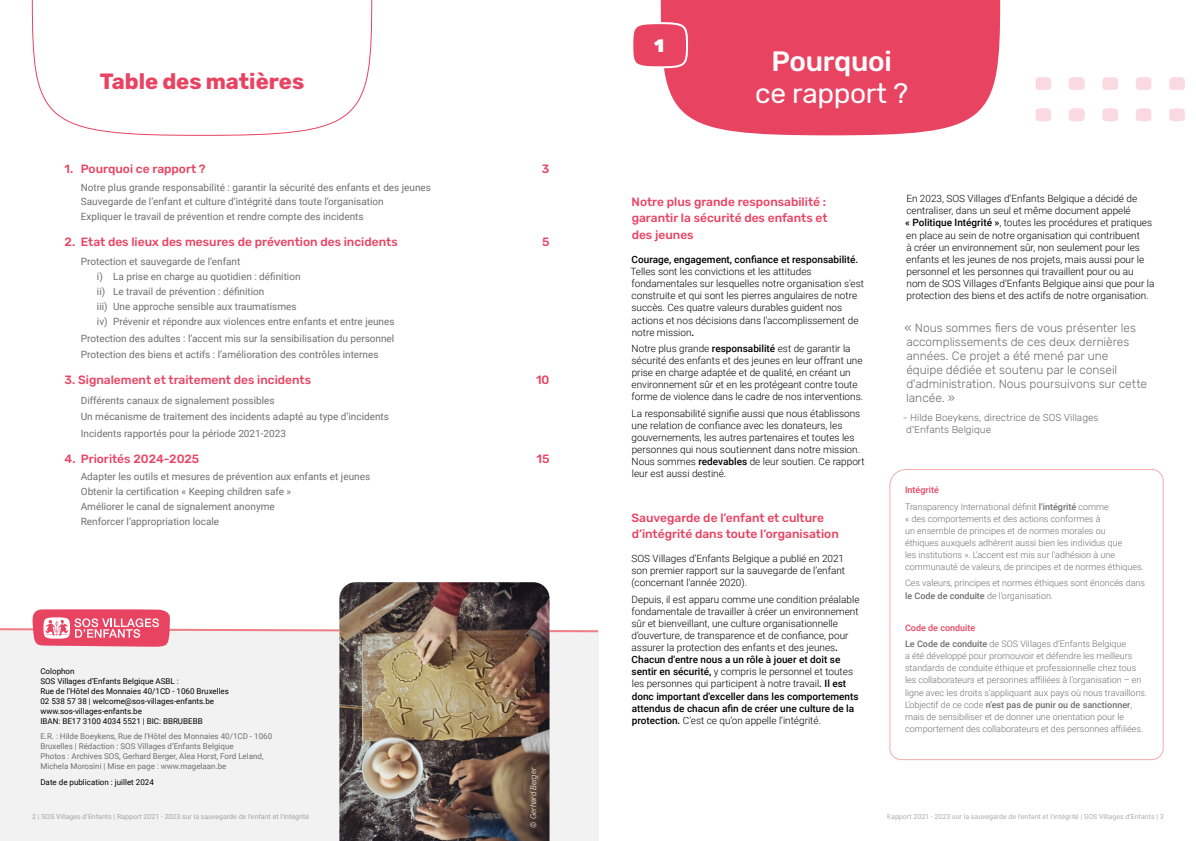
<style>
.page{position:relative;width:1196px;height:841px;background:#fff}
.page>*{position:absolute;margin:0;border:0;box-sizing:border-box;transform-origin:0 0}
.t1{font:28px "Rubik";letter-spacing:-.01em;color:#fff}
.t2{font:500 28px "Rubik";letter-spacing:-.01em;color:#fff}
.t3{font:700 22px "Rubik";color:#e94362}
.t4{font:900 18px "Rubik";color:#fff}
.t5{font:500 12px/16.2px "Rubik";color:#e94362}
.t6{font:300 12px/14px "Rubik";letter-spacing:-.005em;color:#706f6f}
.t7{font:300 10px/12.1px "Roboto";color:#000}
.t8{font:10px/14.8px "Roboto";color:#706f6f}
.t9{font:300 10px/12.1px "Rubik";color:#706f6f}
.t10{font:500 10px "Roboto";color:#000}
.t11{font:300 9px/12.1px "Roboto";color:#706f6f}
.t12{font:8px/10px "Roboto";color:#000}
.t13{font:8px/10px "Roboto";color:#706f6f}
.t14{font:italic 300 8px "Roboto";color:#fff}
.t15{font:7px "Roboto";color:#aeaeae}
.s1{font-weight:500}
.s2{font-weight:500;color:#e94362}
</style>
<div class="page">
<div style="left:0;top:630px;width:598px;height:210px;background:#f2f2f2"></div>
<img style="left:1035px;top:77px;width:150px;height:45px">
<svg style="left:889px;top:469px;width:275px;height:291px"></svg>
<svg style="left:661px;top:0;width:339px;height:135px;fill:#e94362"></svg>
<svg style="left:31px;top:0;width:342px;height:136px"></svg>
<svg style="left:633px;top:21px;width:56px;height:49px"></svg>
<svg style="left:0;top:609px;width:599px;height:37px"></svg>
<img style="left:339px;top:582px;width:210px;height:258px">
<h2 class="t3" style="left:100px;top:68px;width:206px">Table des matières</h2>
<h3 class="t4" style="left:654px;top:35px;width:12px">1</h3>
<h1 class="t2" style="left:771px;top:45px;width:122px">Pourquoi</h1>
<h1 class="t1" style="left:755px;top:77px;width:154px">ce rapport ?</h1>
<p class="t5" style="left:65px;top:161px;width:143px">1. Pourquoi ce rapport ?</p>
<p class="t5" style="left:542px;top:161px;width:9px">3</p>
<p class="t8" style="left:81px;top:179px;width:352px">Notre plus grande responsabilité : garantir la sécurité des enfants et des jeunes<br>Sauvegarde de l’enfant et culture d’intégrité dans toute l’organisation<br>Expliquer le travail de prévention et rendre compte des incidents</p>
<p class="t5" style="left:65px;top:234px;width:334px">2. Etat des lieux des mesures de prévention des incidents</p>
<p class="t5" style="left:542px;top:234px;width:9px">5</p>
<p class="t8" style="left:97px;top:254px;width:299px;text-indent:-16px">Protection et sauvegarde de l’enfant<br>i) La prise en charge au quotidien : définition<br>ii) Le travail de prévention : définition<br>iii) Une approche sensible aux traumatismes<br>iv) Prévenir et répondre aux violences entre enfants et entre jeunes</p>
<p class="t8" style="left:81px;top:329px;width:315px;line-height:16.8px">Protection des adultes : l’accent mis sur la sensibilisation du personnel<br>Protection des biens et actifs : l’amélioration des contrôles internes</p>
<p class="t5" style="left:65px;top:372px;width:248px">3. Signalement et traitement des incidents</p>
<p class="t5" style="left:536px;top:372px;width:15px">10</p>
<p class="t8" style="left:81px;top:391px;width:310px;line-height:16.8px">Différents canaux de signalement possibles<br>Un mécanisme de traitement des incidents adapté au type d’incidents<br>Incidents rapportés pour la période 2021-2023</p>
<p class="t5" style="left:65px;top:450px;width:136px">4. Priorités 2024-2025</p>
<p class="t5" style="left:536px;top:450px;width:14px">15</p>
<p class="t8" style="left:81px;top:469px;width:291px">Adapter les outils et mesures de prévention aux enfants et jeunes Obtenir la certification « Keeping children safe »<br>Améliorer le canal de signalement anonyme<br>Renforcer l’appropriation locale</p>
<p class="t7" style="left:905px;top:192px;width:251px">En 2023, SOS Villages d’Enfants Belgique a décidé de centraliser, dans un seul et même document appelé<br><span class="s1">« Politique Intégrité »</span>, toutes les procédures et pratiques en place au sein de notre organisation qui contribuent<br>à créer un environnement sûr, non seulement pour les enfants et les jeunes de nos projets, mais aussi pour le personnel et les personnes qui travaillent pour ou au nom de SOS Villages d’Enfants Belgique ainsi que pour la protection des biens et des actifs de notre organisation.</p>
<p class="t6" style="left:904px;top:321px;width:244px">« Nous sommes fiers de vous présenter les accomplissements de ces deux dernières années. Ce projet a été mené par une<br>équipe dédiée et soutenu par le conseil d'administration. Nous poursuivons sur cette lancée. »</p>
<p class="t9" style="left:906px;top:411px;width:194px;text-indent:-4px">- Hilde Boeykens, directrice de SOS Villages d'Enfants Belgique</p>
<p class="t5" style="left:631px;top:194px;width:197px">Notre plus grande responsabilité : garantir la sécurité des enfants et des jeunes</p>
<p class="t10" style="left:631px;top:252px;width:228px">Courage, engagement, confiance et responsabilité.</p>
<p class="t7" style="left:630px;top:265px;width:235px">Telles sont les convictions et les attitudes fondamentales sur lesquelles notre organisation s'est construite et qui sont les pierres angulaires de notre succès. Ces quatre valeurs durables guident nos actions et nos décisions dans l'accomplissement de notre mission<span class="s1">.</span></p>
<p class="t7" style="left:631px;top:342px;width:233px">Notre plus grande <span class="s1">responsabilité</span> est de garantir la sécurité des enfants et des jeunes en leur offrant une prise en charge adaptée et de qualité, en créant un environnement sûr et en les protégeant contre toute forme de violence dans le cadre de nos interventions.</p>
<p class="t7" style="left:631px;top:406px;width:235px">La responsabilité signifie aussi que nous établissons une relation de confiance avec les donateurs, les gouvernements, les autres partenaires et toutes les personnes qui nous soutiennent dans notre mission.<br>Nous sommes <span class="s1">redevables</span> de leur soutien. Ce rapport leur est aussi destiné.</p>
<p class="t5" style="left:631px;top:509px;width:209px">Sauvegarde de l’enfant et culture d’intégrité dans toute l’organisation</p>
<p class="t7" style="left:631px;top:552px;width:215px;text-align:justify">SOS Villages d’Enfants Belgique a publié en 2021 son premier rapport sur la sauvegarde de l’enfant (concernant l'année 2020).</p>
<p class="t7" style="left:631px;top:592px;width:229px">Depuis, il est apparu comme une condition préalable fondamentale de travailler à créer un environnement sûr et bienveillant, une culture organisationnelle d’ouverture, de transparence et de confiance, pour assurer la protection des enfants et des jeunes<span class="s1">.<br>Chacun d'entre nous a un rôle à jouer et doit se sentir en sécurité,</span> y compris le personnel et toutes les personnes qui participent à notre travail<span class="s1">. Il est donc important d'exceller dans les comportements attendus de chacun afin de créer une culture de la protection.</span> C’est ce qu’on appelle l’intégrité.</p>
<p class="t11" style="left:905px;top:481px;width:205px;line-height:16.2px"><span class="s2">Intégrité<br></span>Transparency International définit <span class="s1">l'intégrité</span> comme</p>
<p class="t11" style="left:905px;top:512px;width:240px">« des comportements et des actions conformes à<br>un ensemble de principes et de normes morales ou<br>éthiques auxquels adhèrent aussi bien les individus que<br>les institutions ». L'accent est mis sur l'adhésion à une communauté de valeurs, de principes et de normes éthiques.</p>
<p class="t11" style="left:905px;top:576px;width:241px">Ces valeurs, principes et normes éthiques sont énoncés dans <span class="s1">le Code de conduite</span> de l’organisation.</p>
<p class="t11" style="left:905px;top:619px;width:222px;line-height:16.2px"><span class="s2">Code de conduite<br></span><span class="s1">Le Code de conduite</span> de SOS Villages d’Enfants Belgique</p>
<p class="t11" style="left:905px;top:649px;width:244px">a été développé pour promouvoir et défendre les meilleurs standards de conduite éthique et professionnelle chez tous les collaborateurs et personnes affiliées à l’organisation – en ligne avec les droits s’appliquant aux pays où nous travaillons.<br>L’objectif de ce code <span class="s1">n’est pas de punir ou de sanctionner</span>, mais de sensibiliser et de donner une orientation pour le comportement des collaborateurs et des personnes affiliées.</p>
<p class="t12" style="left:40px;top:665px;width:190px">Colophon<br>SOS Villages d’Enfants Belgique ASBL :<br>Rue de l’Hôtel des Monnaies 40/1CD - 1060 Bruxelles 02 538 57 38 | welcome@sos-villages-enfants.be www.sos-villages-enfants.be<br>IBAN: BE17 3100 4034 5521 | BIC: BBRUBEBB</p>
<p class="t13" style="left:40px;top:731px;width:233px">E.R. : Hilde Boeykens, Rue de l'Hôtel des Monnaies 40/1CD - 1060<br>Bruxelles | Rédaction : SOS Villages d’Enfants Belgique<br>Photos : Archives SOS, Gerhard Berger, Alea Horst, Ford Leland, Michela Morosini | Mise en page : www.magelaan.be</p>
<p class="t12" style="left:40px;top:776px;width:115px">Date de publication : juillet 2024</p>
<p class="t14" style="left:528px;top:827px;width:62px;rotate:-90deg">© Gerhard Berger</p>
<p class="t15" style="left:32px;top:811px;width:278px">2 | SOS Villages d’Enfants | Rapport 2021 - 2023 sur la sauvegarde de l’enfant et l’intégrité</p>
<p class="t15" style="left:887px;top:811px;width:278px">Rapport 2021 - 2023 sur la sauvegarde de l’enfant et l’intégrité | SOS Villages d’Enfants | 3</p>
</div>
